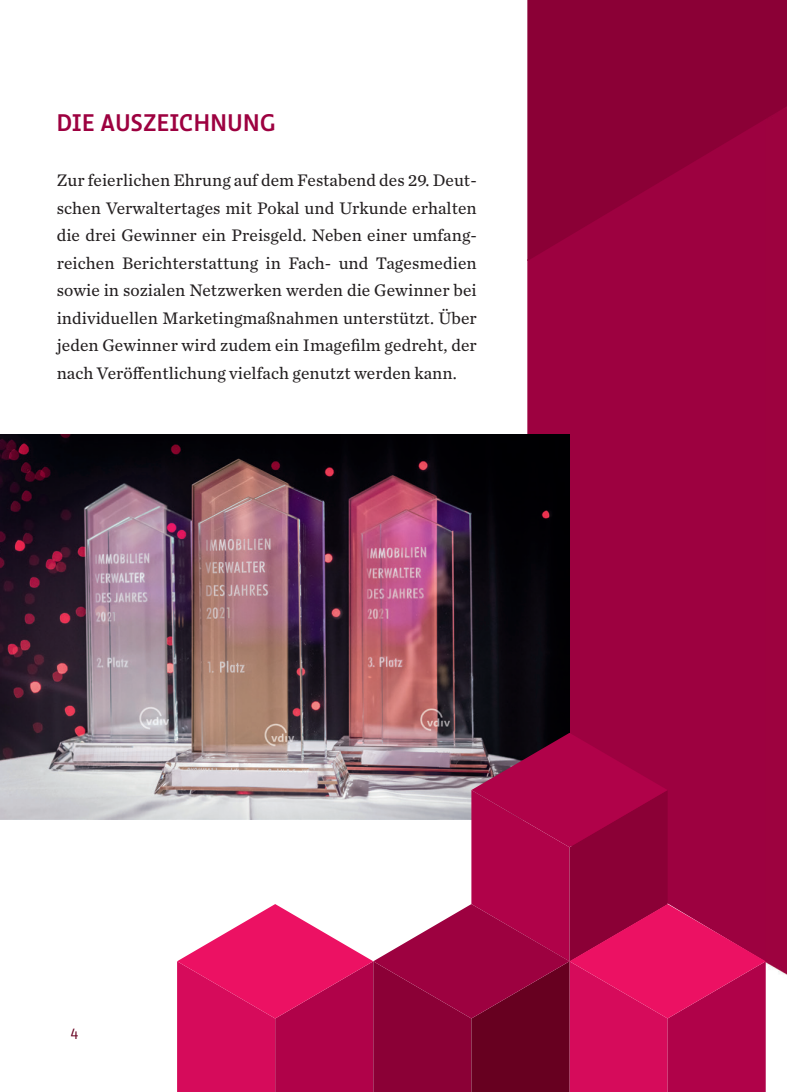
<style>
.page{position:relative;width:787px;height:1092px;background:#fff}
.page>*{position:absolute;margin:0;border:0;box-sizing:border-box;transform-origin:0 0}
.t1{font:500 25px "Ratio Display";letter-spacing:.02em;color:#9d0140}
.t2{font:17.5px/27.5px "Chronicle Text G2";letter-spacing:.005em;color:#231f20;text-align:justify}
.t3{font:15px "Ratio Display";color:#670020}
</style>
<div class="page">
<img style="left:765px;top:261px;width:22px;height:830px">
<div style="left:527px;top:261px;width:238px;height:471px;background:#9d0140"></div>
<svg style="left:527px;top:0;width:260px;height:261px;background:#900139"></svg>
<img style="left:0;top:434px;width:569px;height:385px">
<svg style="left:177px;top:732px;width:588px;height:359px"></svg>
<h1 class="t1" style="left:57px;top:108px;width:220px">DIE AUSZEICHNUNG</h1>
<p class="t2" style="left:57px;top:166px;width:421px">Zur feierlichen Ehrung auf dem Festabend des 29. Deut&shy;schen Verwaltertages mit Pokal und Urkunde erhalten die drei Gewinner ein Preisgeld. Neben einer umfang&shy;reichen Berichterstattung in Fach- und Tagesmedien sowie in sozialen Netzwerken werden die Gewinner bei individuellen Marketingmaßnahmen unterstützt. Über jeden Gewinner wird zudem ein Imagefilm gedreht, der nach Veröffentlichung vielfach genutzt werden kann.</p>
<p class="t3" style="left:71px;top:1025px;width:9px">4</p>
</div>
